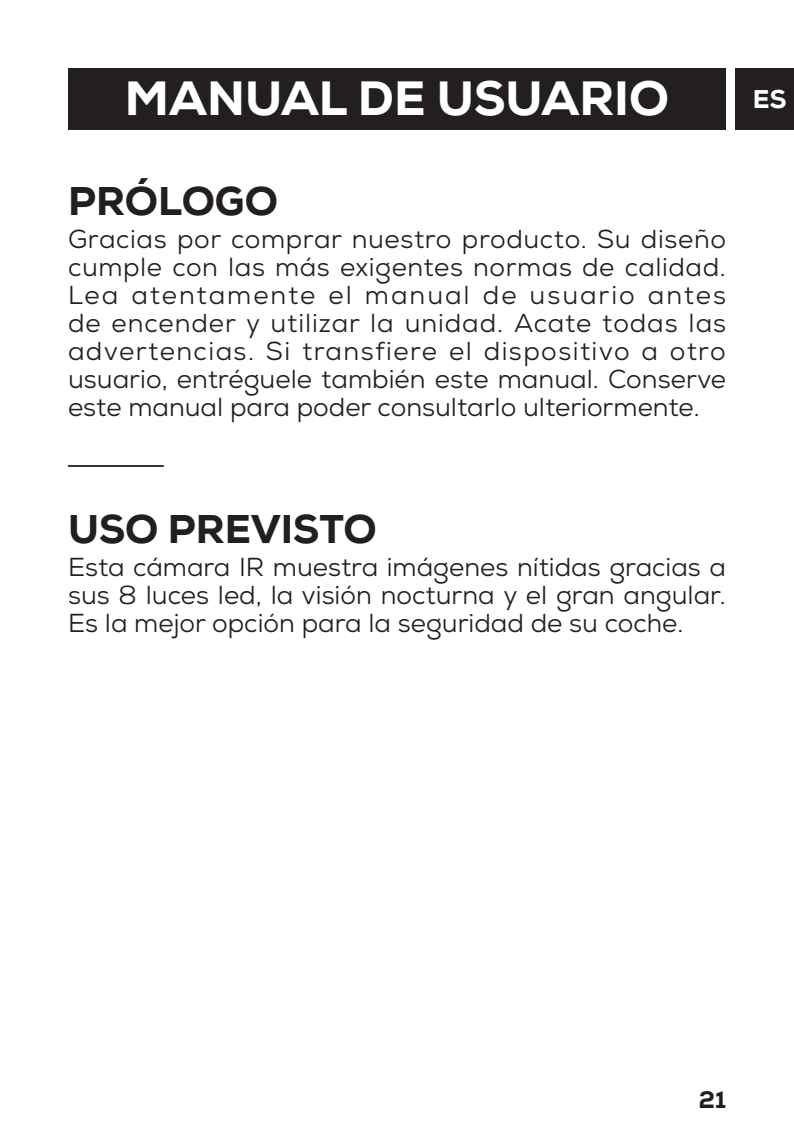
<style>
.page{position:relative;width:794px;height:1134px;background:#fff}
.page>*{position:absolute;margin:0;border:0;box-sizing:border-box;transform-origin:0 0}
.t1{font:800 48px "Nexa";color:#fff}
.t2{font:800 40px "Nexa";color:#231f20}
.t3{font:26px/28px "Nexa";color:#231f20;text-align:justify}
.t4{font:800 25.6px "Nexa";color:#fff}
.t5{font:800 24px "Nexa";color:#231f20}
</style>
<div class="page">
<div style="left:735px;top:68px;width:59px;height:61px;background:#231f20"></div>
<div style="left:68px;top:68px;width:658px;height:61px;background:#231f20"></div>
<hr style="left:68px;top:465px;width:96px;height:2px;background:#231f20">
<h1 class="t1" style="left:125px;top:68px;width:545px">MANUAL DE USUARIO</h1>
<p class="t4" style="left:753px;top:82px;width:35px">ES</p>
<h2 class="t2" style="left:68px;top:175px;width:211px">PRÓLOGO</h2>
<p class="t3" style="left:68px;top:225px;width:659px">Gracias por comprar nuestro producto. Su diseño cumple con las más exigentes normas de calidad.<br>Lea atentamente el manual de usuario antes de encender y utilizar la unidad. Acate todas las advertencias. Si transfiere el dispositivo a otro usuario, entréguele también este manual. Conserve este manual para poder consultarlo ulteriormente.</p>
<h2 class="t2" style="left:68px;top:503px;width:310px">USO PREVISTO</h2>
<p class="t3" style="left:68px;top:553px;width:659px">Esta cámara IR muestra imágenes nítidas gracias a sus 8 luces led, la visión nocturna y el gran angular.<br>Es la mejor opción para la seguridad de su coche.</p>
<p class="t5" style="left:699px;top:1085px;width:29px">21</p>
</div>
